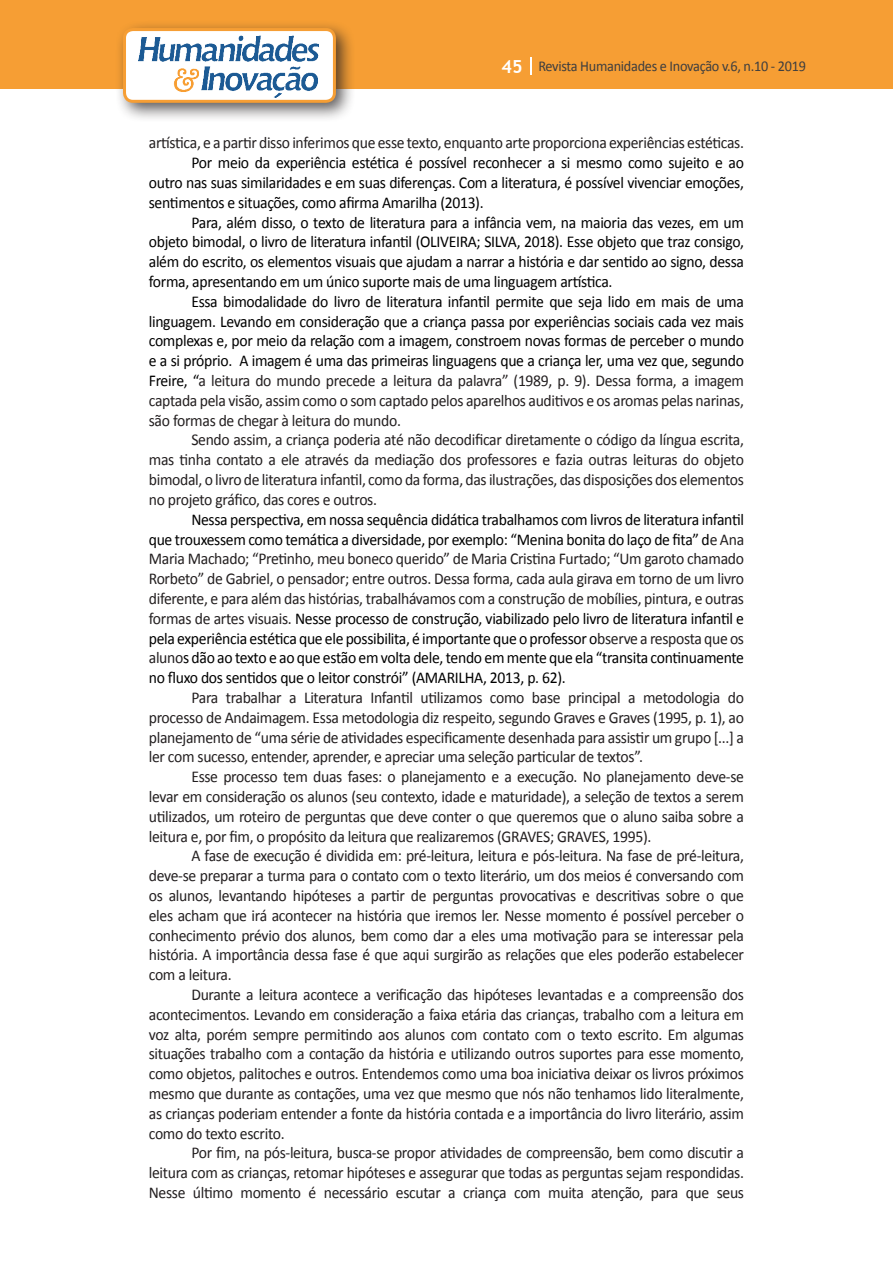
<style>
.page{position:relative;width:893px;height:1263px;background:#fff}
.page>*{position:absolute;margin:0;border:0;box-sizing:border-box;transform-origin:0 0}
.texto{font:16.5px/19.8px "Calibri";letter-spacing:-.02em;color:#231f20;text-align:justify;scale:.95 1}
.texto-2{font:16.5px/19.8px "Calibri";letter-spacing:-.02em;color:#000;text-align:justify;scale:.95 1}
.t1{font:15px "Calibri";letter-spacing:-.02em;color:#3e3e3f;scale:.95 1}
.s1{font-family:"Trebuchet MS";font-weight:700;font-size:18px;color:#fff}
.s2{color:#231f20}
</style>
<div class="page">
<div style="left:0;top:0;width:893px;height:88px;background:#f69e34"></div>
<svg style="left:530px;top:57px;width:2px;height:18px"></svg>
<div style="left:115px;top:20px;width:241px;height:103px;background:#231f20;opacity:.75"></div>
<div style="left:125px;top:30px;width:209px;height:71px;background:#fff;border-radius:9px"></div>
<img style="left:138px;top:35px;width:181px;height:62px">
<div style="left:123px;top:28px;width:213px;height:75px;border:3px solid #f69e34;border-radius:9px"></div>
<p class="t1" style="left:501px;top:57px;width:322px"><span class="s1">45</span> Revista Humanidades e Inovação v.6, n.10 - 2019</p>
<p class="texto" style="left:149px;top:133px;width:628px">artística, e a partir disso inferimos que esse texto, enquanto arte proporciona experiências estéticas.</p>
<p class="texto-2" style="left:149px;top:153px;width:628px;text-indent:43px">Por meio da experiência estética é possível reconhecer a si mesmo como sujeito e ao outro nas suas similaridades e em suas diferenças. Com a literatura, é possível vivenciar emoções, sentimentos e situações, como afirma Amarilha (2013).</p>
<p class="texto-2" style="left:149px;top:212px;width:628px;text-indent:43px">Para, além disso, o texto de literatura para a infância vem, na maioria das vezes, em um objeto bimodal, o livro de literatura infantil (OLIVEIRA; SILVA, 2018). Esse objeto que traz consigo, além do escrito, os elementos visuais que ajudam a narrar a história e dar sentido ao signo, dessa forma, apresentando em um único suporte mais de uma linguagem artística.</p>
<p class="texto-2" style="left:149px;top:292px;width:628px;text-indent:43px">Essa bimodalidade do livro de literatura infantil permite que seja lido em mais de uma linguagem. Levando em consideração que a criança passa por experiências sociais cada vez mais complexas e, por meio da relação com a imagem, constroem novas formas de perceber o mundo e a si próprio. A imagem é uma das primeiras linguagens que a criança ler, uma vez que, segundo Freire, “<span class="s2">a leitura do mundo precede a leitura da palavra” (1989, p. 9). Dessa forma, a imagem captada pela visão, assim como o som captado pelos aparelhos auditivos e os aromas pelas narinas, são formas de chegar à leitura do mundo.</span></p>
<p class="texto" style="left:149px;top:430px;width:628px;text-indent:43px">Sendo assim, a criança poderia até não decodificar diretamente o código da língua escrita, mas tinha contato a ele através da mediação dos professores e fazia outras leituras do objeto bimodal, o livro de literatura infantil, como da forma, das ilustrações, das disposições dos elementos no projeto gráfico, das cores e outros.</p>
<p class="texto-2" style="left:149px;top:509px;width:628px;text-indent:43px">Nessa perspectiva, em nossa sequência didática trabalhamos com livros de literatura infantil que trouxessem como temática a diversidade, por exemplo: “Menina bonita do laço de fita” d<span class="s2">e Ana Maria Machado; “Pretinho, meu boneco querido” de Maria Cristina Furtado; “Um garoto chamado Rorbeto” de Gabriel, o pensador; entre outros. Dessa forma, cada aula girava em torno de um livro diferente, e para além das histórias, trabalhávamos com a construção de mobílies, pintura, e outras formas de artes visuais.</span> Nesse processo de construção, viabilizado pelo livro de literatura infantil e pela experiência estética que ele possibilita, é importante que o professor o<span class="s2">bserve a resposta que os aluno</span>s dão ao texto e ao que estão em volta dele, tendo em mente que ela “transita continuamente no fluxo dos sentidos que o leitor constrói” (AMARILHA, 2013, p. 62).</p>
<p class="texto" style="left:149px;top:688px;width:628px;text-indent:43px">Para trabalhar a Literatura Infantil utilizamos como base principal a metodologia do processo de Andaimagem. Essa metodologia diz respeito, segundo Graves e Graves (1995, p. 1), ao planejamento de “uma série de atividades especificamente desenhada para assistir um grupo [...] a ler com sucesso, entender, aprender, e apreciar uma seleção particular de textos”.</p>
<p class="texto" style="left:149px;top:767px;width:628px;text-indent:43px">Esse processo tem duas fases: o planejamento e a execução. No planejamento deve-se levar em consideração os alunos (seu contexto, idade e maturidade), a seleção de textos a serem utilizados, um roteiro de perguntas que deve conter o que queremos que o aluno saiba sobre a leitura e, por fim, o propósito da leitura que realizaremos (GRAVES; GRAVES, 1995).</p>
<p class="texto" style="left:149px;top:846px;width:628px;text-indent:43px">A fase de execução é dividida em: pré-leitura, leitura e pós-leitura. Na fase de pré-leitura, deve-se preparar a turma para o contato com o texto literário, um dos meios é conversando com os alunos, levantando hipóteses a partir de perguntas provocativas e descritivas sobre o que eles acham que irá acontecer na história que iremos ler. Nesse momento é possível perceber o conhecimento prévio dos alunos, bem como dar a eles uma motivação para se interessar pela história. A importância dessa fase é que aqui surgirão as relações que eles poderão estabelecer com a leitura.</p>
<p class="texto" style="left:149px;top:985px;width:628px;text-indent:43px">Durante a leitura acontece a verificação das hipóteses levantadas e a compreensão dos acontecimentos. Levando em consideração a faixa etária das crianças, trabalho com a leitura em voz alta, porém sempre permitindo aos alunos com contato com o texto escrito. Em algumas situações trabalho com a contação da história e utilizando outros suportes para esse momento, como objetos, palitoches e outros. Entendemos como uma boa iniciativa deixar os livros próximos mesmo que durante as contações, uma vez que mesmo que nós não tenhamos lido literalmente, as crianças poderiam entender a fonte da história contada e a importância do livro literário, assim como do texto escrito.</p>
<p class="texto" style="left:149px;top:1143px;width:628px;text-indent:43px">Por fim, na pós-leitura, busca-se propor atividades de compreensão, bem como discutir a leitura com as crianças, retomar hipóteses e assegurar que todas as perguntas sejam respondidas.<br>Nesse último momento é necessário escutar a criança com muita atenção, para que seus</p>
</div>
